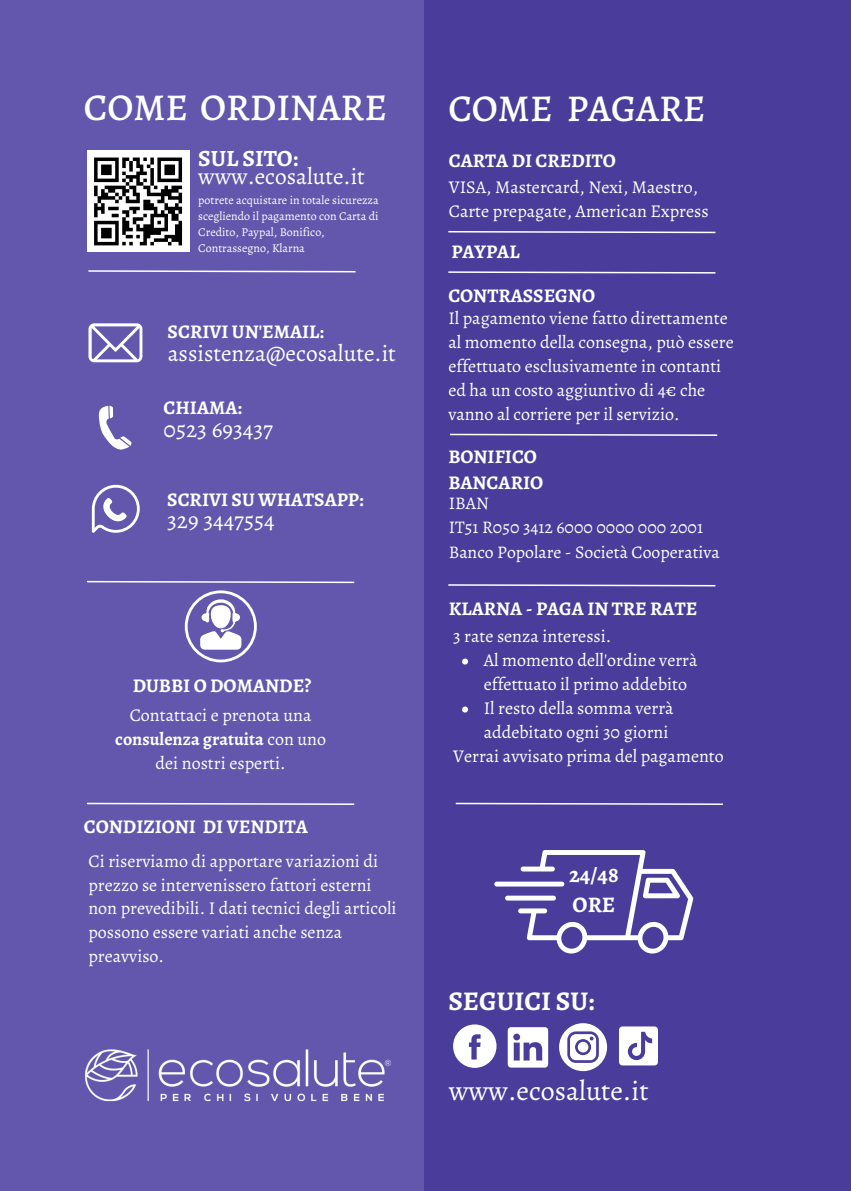
<style>
.page{position:relative;width:851px;height:1191px;background:#fff}
.page>*{position:absolute;margin:0;border:0;box-sizing:border-box;transform-origin:0 0}
.t1{font:500 38px "Alegreya";color:#fff}
.t2{font:28px "Alegreya";color:#fff}
.t3{font:700 27px "Alegreya";color:#fff}
.t4{font:23.4px "Alegreya";color:#fff}
.t5{font:700 23.4px "Alegreya";color:#fff}
.t6{font:700 22.2px "Alegreya";color:#fff}
.t7{font:700 19.4px "Alegreya";color:#fff}
.t8{font:18px/24px "Alegreya";color:#fff}
.t9{font:17.8px "Alegreya";color:#fff}
.t10{font:12px/16px "Alegreya";color:#fff;text-align:justify}
.s1{font-weight:700}
</style>
<div class="page">
<div style="left:0;top:0;width:850px;height:1190px;background:#6356ad"></div>
<div style="left:424px;top:0;width:426px;height:1190px;background:#4a3c9a"></div>
<img style="left:85px;top:1049px;width:306px;height:53px">
<svg style="left:88px;top:323px;width:54px;height:39px"></svg>
<svg style="left:99px;top:406px;width:33px;height:44px"></svg>
<svg style="left:92px;top:485px;width:48px;height:48px"></svg>
<svg style="left:494px;top:850px;width:199px;height:103px"></svg>
<svg style="left:185px;top:590px;width:72px;height:72px"></svg>
<svg style="left:453px;top:1024px;width:43px;height:44px"></svg>
<svg style="left:507px;top:1027px;width:41px;height:41px"></svg>
<svg style="left:559px;top:1023px;width:47px;height:48px"></svg>
<svg style="left:619px;top:1026px;width:38px;height:39px"></svg>
<svg style="left:462px;top:659px;width:6px;height:6px"></svg>
<svg style="left:462px;top:707px;width:6px;height:6px"></svg>
<svg style="left:448px;top:231px;width:268px;height:3px"></svg>
<svg style="left:448px;top:271px;width:268px;height:3px"></svg>
<svg style="left:450px;top:433px;width:268px;height:3px"></svg>
<svg style="left:448px;top:584px;width:268px;height:3px"></svg>
<svg style="left:455px;top:802px;width:268px;height:3px"></svg>
<div style="left:87px;top:151px;width:102px;height:101px;background:#fff"></div>
<svg style="left:94px;top:158px;width:88px;height:87px"></svg>
<svg style="left:88px;top:270px;width:268px;height:3px"></svg>
<svg style="left:87px;top:580px;width:268px;height:4px"></svg>
<svg style="left:87px;top:802px;width:268px;height:3px"></svg>
<p class="t1" style="left:84px;top:82px;width:304px">COME ORDINARE</p>
<p class="t5" style="left:198px;top:142px;width:101px">SUL SITO:</p>
<p class="t4" style="left:198px;top:161px;width:168px">www.ecosalute.it</p>
<p class="t10" style="left:198px;top:192px;width:182px">potrete acquistare in totale sicurezza scegliendo il pagamento con Carta di Credito, Paypal, Bonifico,</p>
<p class="t10" style="left:198px;top:240px;width:108px">Contrassegno, Klarna</p>
<p class="t7" style="left:167px;top:318px;width:158px">SCRIVI UN'EMAIL:</p>
<p class="t4" style="left:168px;top:337px;width:230px">assistenza@ecosalute.it</p>
<p class="t7" style="left:163px;top:394px;width:80px">CHIAMA:</p>
<p class="t4" style="left:163px;top:413px;width:111px">0523 693437</p>
<p class="t7" style="left:167px;top:486px;width:198px">SCRIVI SU WHATSAPP:</p>
<p class="t4" style="left:167px;top:504px;width:109px">329 3447554</p>
<p class="t7" style="left:133px;top:672px;width:180px">DUBBI O DOMANDE?</p>
<p class="t8" style="left:115px;top:703px;width:212px;text-align:center">Contattaci e prenota una <span class="s1">consulenza gratuita</span> con uno dei nostri esperti.</p>
<p class="t7" style="left:84px;top:813px;width:226px">CONDIZIONI DI VENDITA</p>
<p class="t8" style="left:88px;top:848px;width:309px">Ci riserviamo di apportare variazioni di prezzo se intervenissero fattori esterni non prevedibili. I dati tecnici degli articoli possono essere variati anche senza preavviso.</p>
<p class="t1" style="left:448px;top:82px;width:258px">COME PAGARE</p>
<p class="t7" style="left:448px;top:147px;width:168px">CARTA DI CREDITO</p>
<p class="t8" style="left:448px;top:175px;width:250px">VISA, Mastercard, Nexi, Maestro,</p>
<p class="t8" style="left:448px;top:199px;width:261px">Carte prepagate, American Express</p>
<p class="t7" style="left:451px;top:239px;width:70px">PAYPAL</p>
<p class="t7" style="left:448px;top:282px;width:148px">CONTRASSEGNO</p>
<p class="t8" style="left:448px;top:306px;width:287px">Il pagamento viene fatto direttamente al momento della consegna, può essere effettuato esclusivamente in contanti ed ha un costo aggiuntivo di 4€ che vanno al corriere per il servizio.</p>
<p class="t7" style="left:448px;top:443px;width:90px">BONIFICO</p>
<p class="t7" style="left:448px;top:469px;width:96px">BANCARIO</p>
<p class="t9" style="left:448px;top:491px;width:42px">IBAN</p>
<p class="t9" style="left:448px;top:515px;width:256px">IT51 R050 3412 6000 0000 000 2001</p>
<p class="t9" style="left:448px;top:540px;width:272px">Banco Popolare - Società Cooperativa</p>
<p class="t7" style="left:448px;top:596px;width:250px">KLARNA - PAGA IN TRE RATE</p>
<p class="t8" style="left:483px;top:648px;width:215px">Al momento dell'ordine verrà effettuato il primo addebito</p>
<p class="t8" style="left:483px;top:696px;width:191px">Il resto della somma verrà addebitato ogni 30 giorni</p>
<p class="t8" style="left:453px;top:624px;width:160px">3 rate senza interessi.</p>
<p class="t8" style="left:453px;top:744px;width:272px">Verrai avvisato prima del pagamento</p>
<p class="t6" style="left:568px;top:860px;width:51px">24/48</p>
<p class="t6" style="left:572px;top:890px;width:44px">ORE</p>
<p class="t3" style="left:448px;top:982px;width:148px">SEGUICI SU:</p>
<p class="t2" style="left:448px;top:1072px;width:201px">www.ecosalute.it</p>
</div>
